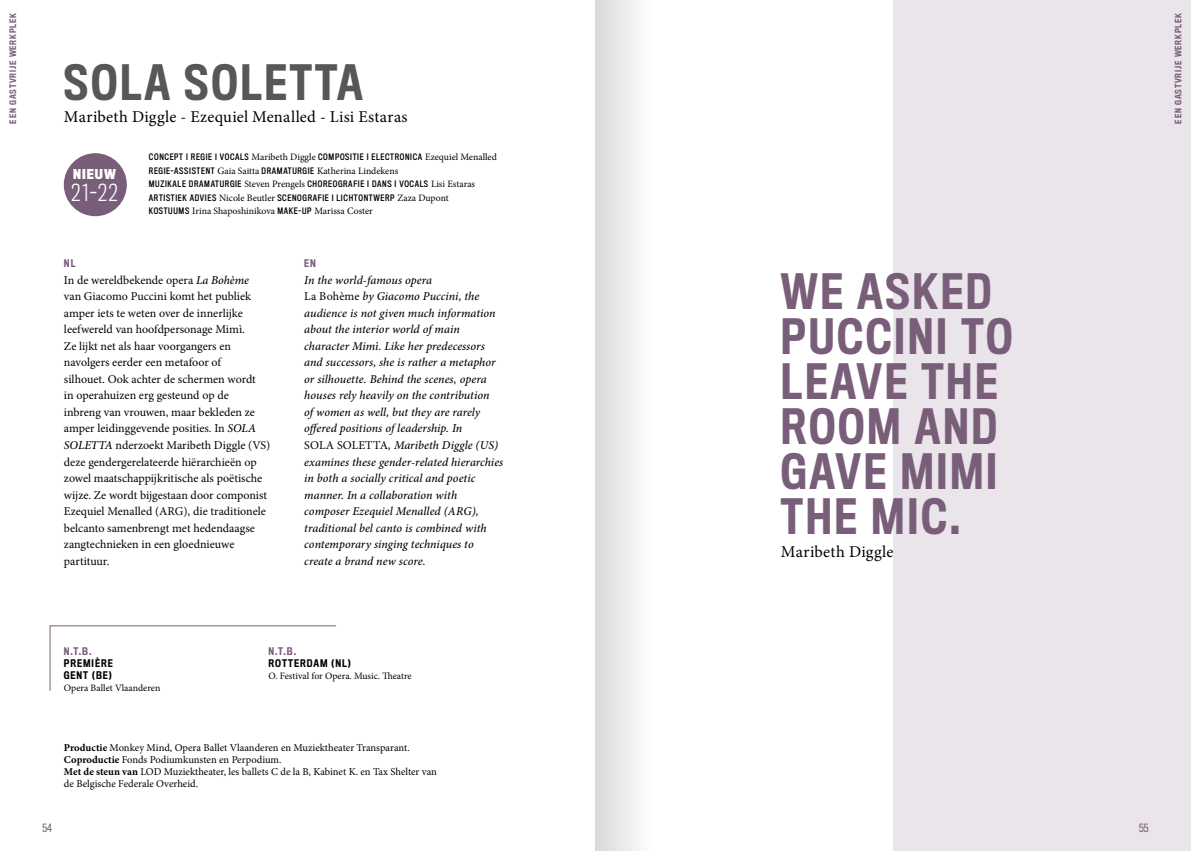
<style>
.page{position:relative;width:1191px;height:851px;background:#fff}
.page>*{position:absolute;margin:0;border:0;box-sizing:border-box;transform-origin:0 0}
.t1{font:500 45px/45px "Titling Gothic FB Cond";letter-spacing:.06em;color:#795e7a}
.t2{font:500 45px "Titling Gothic FB Cond";letter-spacing:.06em;color:#575756}
.t3{font:300 21.75px "Titling Gothic FB Cond";color:#fff}
.t4{font:16.5px "Minion Pro";letter-spacing:.015em;color:#000}
.t5{font:700 12.6px "Titling Gothic FB Cond";letter-spacing:.08em;color:#fff}
.t6{font:12px/16.5px "Minion Pro";color:#000}
.t7{font:italic 500 12px/16.5px "Minion Pro";letter-spacing:.005em;color:#000}
.t8{font:10.5px/12px "Minion Pro";color:#000}
.t9{font:10.5px "Titling Gothic FB Cond";color:#795e7a}
.t10{font:9.75px "Minion Pro";color:#000}
.t11{font:500 9.75px/12px "Titling Gothic FB Cond";letter-spacing:.1em;color:#000}
.t12{font:500 9.75px "Titling Gothic FB Cond";color:#795e7a}
.t13{font:8.25px/13.5px "Titling Gothic FB Cond Standard";letter-spacing:.08em;color:#000}
.t14{font:500 8.25px "Titling Gothic FB Cond";letter-spacing:.1em;color:#795e7a}
.s1{font-family:"Minion Pro";font-size:9.75px}
.s2{font-family:"Titling Gothic FB Cond Standard";font-size:8.25px}
.s3{font-weight:500;font-style:italic}
.s4{font-weight:400;font-style:normal}
.s5{font-weight:700}
</style>
<div class="page">
<div style="left:64px;top:153px;width:63px;height:63px;background:#795e7a;border-radius:50%"></div>
<div style="left:893px;top:0;width:298px;height:850px;background:#eae5ea"></div>
<svg style="left:49px;top:625px;width:287px;height:66px"></svg>
<div style="left:595px;top:0;width:56px;height:850px;background:linear-gradient(to right,#d9d9d9,#fdfdfd)"></div>
<p class="t14" style="left:8px;top:123px;width:112px;rotate:-90deg">EEN GASTVRIJE WERKPLEK</p>
<p class="t14" style="left:1173px;top:123px;width:112px;rotate:-90deg">EEN GASTVRIJE WERKPLEK</p>
<h1 class="t2" style="left:64px;top:55px;width:300px">SOLA SOLETTA</h1>
<h3 class="t4" style="left:64px;top:106px;width:345px">Maribeth Diggle - Ezequiel Menalled - Lisi Estaras</h3>
<p class="t5" style="left:73px;top:166px;width:44px">NIEUW</p>
<h2 class="t3" style="left:72px;top:180px;width:47px">21-22</h2>
<p class="t13" style="left:149px;top:150px;width:349px">CONCEPT I REGIE I VOCALS <span class="s1">Maribeth Diggle</span> COMPOSITIE I ELECTRONICA <span class="s1">Ezequiel Menalled</span></p>
<p class="t10" style="left:149px;top:164px;width:251px"><span class="s2">REGIE-ASSISTENT</span> Gaia Saitta <span class="s2">DRAMATURGIE</span> Katherina Lindekens</p>
<p class="t13" style="left:149px;top:177px;width:328px">MUZIKALE DRAMATURGIE <span class="s1">Steven Prengels</span> CHOREOGRAFIE I DANS I VOCALS <span class="s1">Lisi Estaras<br></span>ARTISTIEK ADVIES <span class="s1">Nicole Beutler</span> SCENOGRAFIE I LICHTONTWERP <span class="s1">Zaza Dupont</span></p>
<p class="t10" style="left:149px;top:205px;width:225px"><span class="s2">KOSTUUMS</span> Irina Shaposhinikova <span class="s2">MAKE-UP</span> Marissa Coster</p>
<p class="t12" style="left:64px;top:257px;width:13px">NL</p>
<p class="t6" style="left:64px;top:272px;width:208px">In de wereldbekende opera <span class="s3">La Bohème<br></span>van Giacomo Puccini komt het publiek amper iets te weten over de innerlijke leefwereld van hoofdpersonage Mimì.<br>Ze lijkt net als haar voorgangers en navolgers eerder een metafoor of<br>silhouet. Ook achter de schermen wordt<br>in operahuizen erg gesteund op de<br>inbreng van vrouwen, maar bekleden ze amper leidinggevende posities. In <span class="s3">SOLA SOLETTA</span> nderzoekt Maribeth Diggle (VS) deze gendergerelateerde hiërarchieën op zowel maatschappijkritische als poëtische wijze. Ze wordt bijgestaan door componist Ezequiel Menalled (ARG), die traditionele belcanto samenbrengt met hedendaagse zangtechnieken in een gloednieuwe partituur.</p>
<p class="t12" style="left:304px;top:257px;width:13px">EN</p>
<p class="t7" style="left:304px;top:272px;width:200px">In the world-famous opera<br><span class="s4">La Bohème</span> by Giacomo Puccini, the audience is not given much information about the interior world of main character Mimì. Like her predecessors and successors, she is rather a metaphor or silhouette. Behind the scenes, opera houses rely heavily on the contribution<br>of women as well, but they are rarely offered positions of leadership. In<br><span class="s4">SOLA SOLETTA</span>, Maribeth Diggle (US) examines these gender-related hierarchies in both a socially critical and poetic manner. In a collaboration with composer Ezequiel Menalled (ARG), traditional bel canto is combined with contemporary singing techniques to create a brand new score.</p>
<p class="t12" style="left:64px;top:644px;width:29px">N.T.B.</p>
<p class="t11" style="left:64px;top:656px;width:51px">PREMIéRE<br>GENT (BE)</p>
<p class="t10" style="left:64px;top:680px;width:98px">Opera Ballet Vlaanderen</p>
<p class="t12" style="left:268px;top:644px;width:29px">N.T.B.</p>
<p class="t11" style="left:268px;top:656px;width:84px">ROTTERDAM (NL)</p>
<p class="t10" style="left:268px;top:668px;width:145px">O. Festival for Opera. Music. Theatre</p>
<p class="t8" style="left:64px;top:741px;width:374px"><span class="s5">Productie</span> Monkey Mind, Opera Ballet Vlaanderen en Muziektheater Transparant.<br><span class="s5">Coproductie</span> Fonds Podiumkunsten en Perpodium.<br><span class="s5">Met de steun van</span> LOD Muziektheater, les ballets C de la B, Kabinet K. en Tax Shelter van de Belgische Federale Overheid.</p>
<h1 class="t1" style="left:781px;top:268px;width:233px">WE ASKED<br>PUCCINI TO<br>LEAVE THE<br>ROOM AND<br>GAVE MIMI<br>THE MIC.</h1>
<h3 class="t4" style="left:781px;top:540px;width:114px">Maribeth Diggle</h3>
<p class="t9" style="left:43px;top:821px;width:11px">54</p>
<p class="t9" style="left:1139px;top:821px;width:11px">55</p>
</div>
